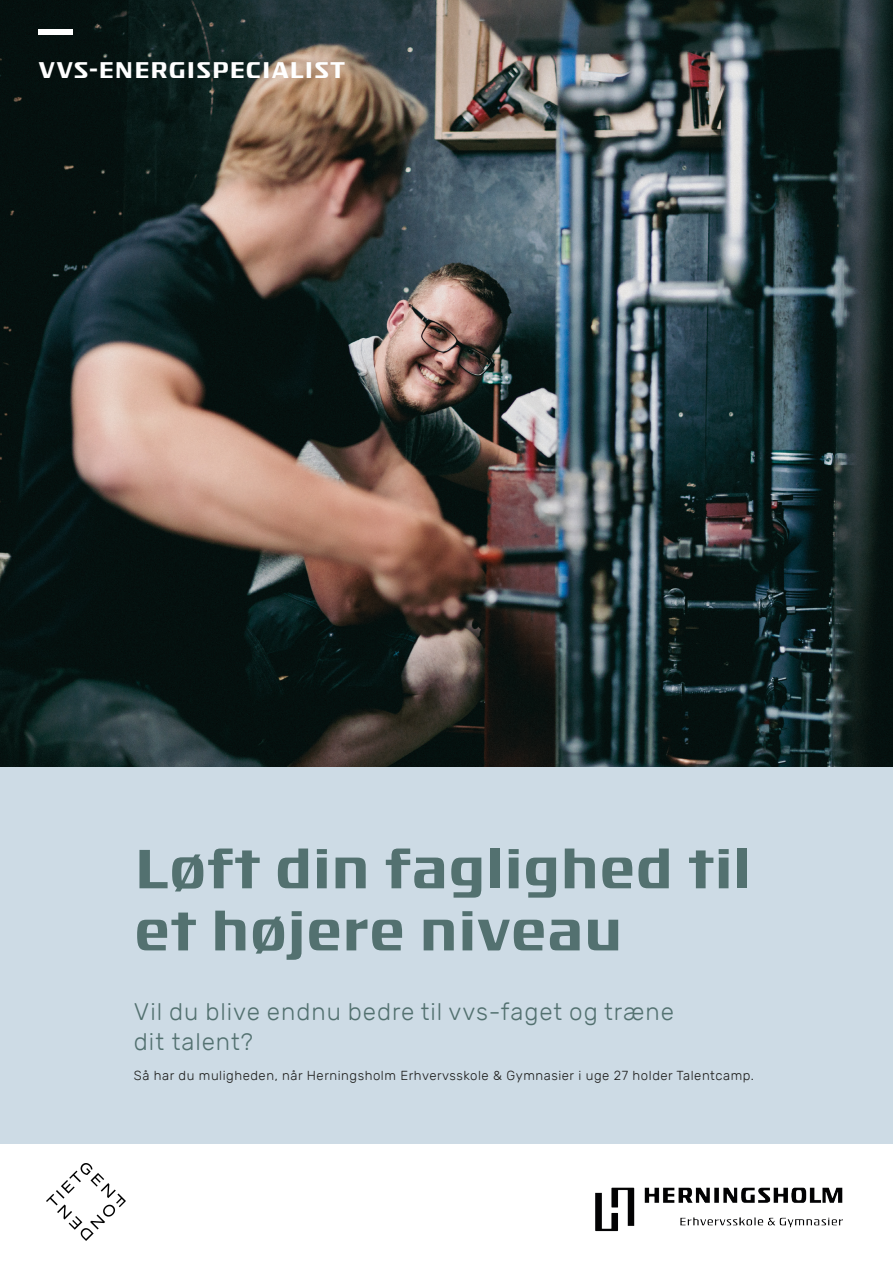
<style>
.page{position:relative;width:893px;height:1263px;background:#fff}
.page>*{position:absolute;margin:0;border:0;box-sizing:border-box;transform-origin:0 0}
.t1{font:600 54.9px/62.1px "Isotope";color:#537170}
.t2{font:300 24px/30px "Rubik";letter-spacing:.04em;color:#537170}
.t3{font:600 22.65px "Isotope";letter-spacing:.02em;color:#fff}
.t4{font:300 13.05px "Rubik";letter-spacing:.04em;color:#1d1d1b}
</style>
<div class="page">
<div style="left:0;top:0;width:893px;height:1144px;background:#cddbe5"></div>
<img style="left:0;top:1px;width:893px;height:765px">
<div style="left:38px;top:30px;width:34px;height:5px;background:#fff"></div>
<img style="left:595px;top:1187px;width:248px;height:45px">
<img style="left:46px;top:1163px;width:79px;height:78px">
<p class="t3" style="left:38px;top:54px;width:309px">VVS-ENERGISPECIALIST</p>
<p class="t1" style="left:134px;top:836px;width:619px">Løft din faglighed til et højere niveau</p>
<p class="t2" style="left:134px;top:997px;width:542px">Vil du blive endnu bedre til vvs-faget og træne dit talent?</p>
<p class="t4" style="left:134px;top:1068px;width:621px">Så har du muligheden, når Herningsholm Erhvervsskole &amp; Gymnasier i uge 27 holder Talentcamp.</p>
</div>
